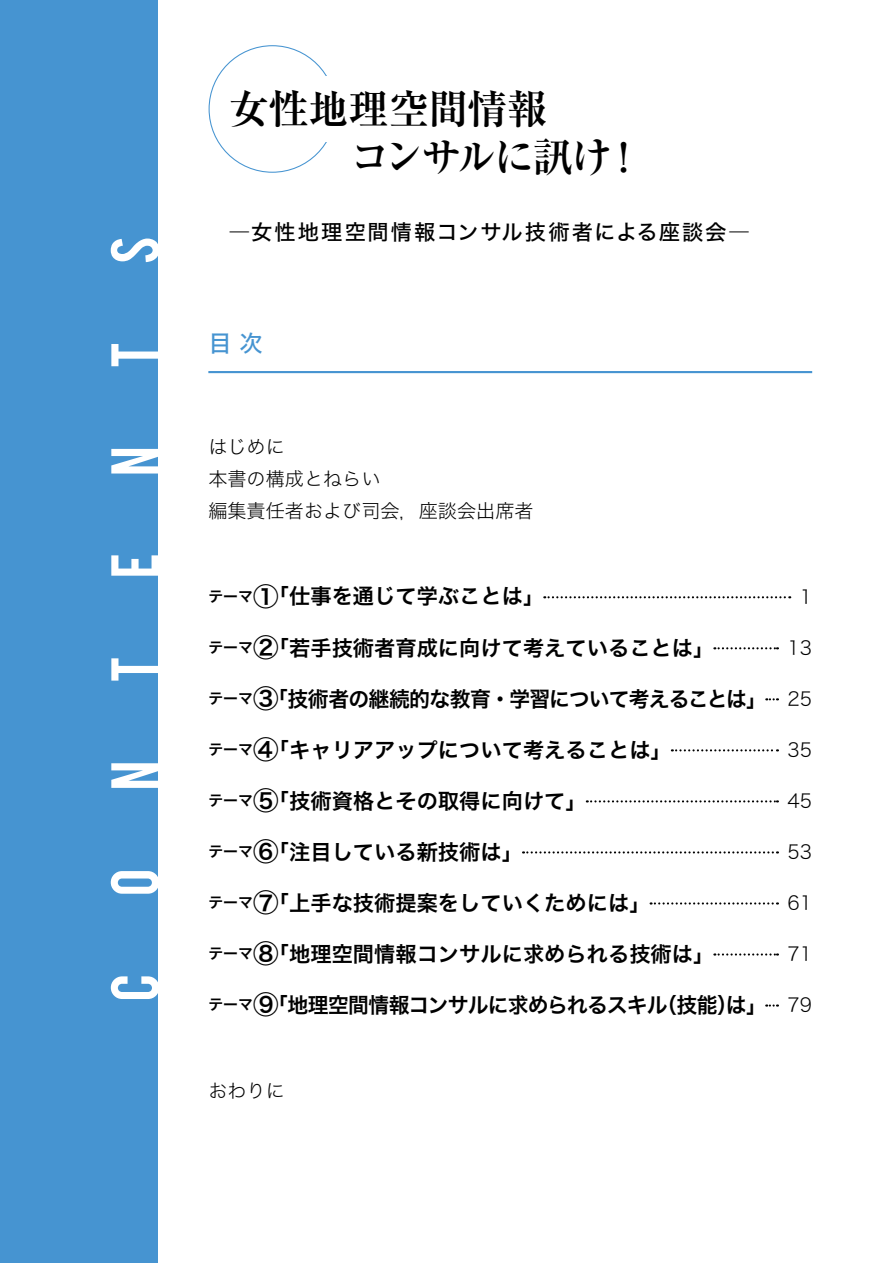
<style>
.page{position:relative;width:893px;height:1263px;background:#fff}
.page>*{position:absolute;margin:0;border:0;box-sizing:border-box;transform-origin:0 0}
.t1{font:53.1px "Bebas";color:#fff}
.t2{font:700 40.35px/47.8px "Ryumin Pr 6 N";letter-spacing:-.03em;color:#000}
.t3{font:23.4px "Hira Kaku Std N W5";color:#4694d1}
.t4{font:21.3px "Hira Kaku Std N W6";color:#000}
.t5{font:21.3px "Hira Kaku Std N W6";letter-spacing:-.04em;color:#000}
.t6{font:21.3px "Hira Kaku Std N W6";letter-spacing:-.035em;color:#000}
.t7{font:21.3px "Hira Kaku Std N W5";letter-spacing:.09em;color:#000}
.t8{font:19.2px/32px "Hira Kaku Std N W2";color:#000}
.s1{font-size:14.85px}
.s2{font-size:25.5px}
.s3{font-family:"Hira Kaku Std N W2";font-size:19.2px}
</style>
<div class="page">
<svg style="left:544px;top:596px;width:246px;height:2px"></svg>
<svg style="left:714px;top:647px;width:64px;height:2px"></svg>
<svg style="left:766px;top:698px;width:12px;height:2px"></svg>
<svg style="left:672px;top:749px;width:106px;height:2px"></svg>
<svg style="left:587px;top:800px;width:191px;height:2px"></svg>
<svg style="left:523px;top:851px;width:255px;height:2px"></svg>
<svg style="left:651px;top:902px;width:127px;height:2px"></svg>
<svg style="left:714px;top:953px;width:64px;height:2px"></svg>
<svg style="left:766px;top:1004px;width:12px;height:2px"></svg>
<div style="left:0;top:0;width:157px;height:1263px;background:#4694d1"></div>
<hr style="left:208px;top:371px;width:604px;height:2px;background:#4694d1">
<h1 class="t1" style="left:96px;top:265px;width:30px;rotate:-90deg">S</h1>
<h1 class="t1" style="left:96px;top:369px;width:29px;rotate:-90deg">T</h1>
<h1 class="t1" style="left:96px;top:476px;width:31px;rotate:-90deg">N</h1>
<h1 class="t1" style="left:96px;top:578px;width:27px;rotate:-90deg">E</h1>
<h1 class="t1" style="left:96px;top:683px;width:29px;rotate:-90deg">T</h1>
<h1 class="t1" style="left:96px;top:790px;width:31px;rotate:-90deg">N</h1>
<h1 class="t1" style="left:96px;top:896px;width:29px;rotate:-90deg">O</h1>
<h1 class="t1" style="left:96px;top:1001px;width:29px;rotate:-90deg">C</h1>
<h2 class="t2" style="left:229px;top:83px;width:417px">女性地理空間情報<br>　　　コンサルに訊け！</h2>
<p class="t7" style="left:229px;top:216px;width:522px">―女性地理空間情報コンサル技術者による座談会―</p>
<p class="t3" style="left:208px;top:326px;width:56px">目 次</p>
<p class="t8" style="left:208px;top:430px;width:327px">はじめに<br>本書の構成とねらい<br>編集責任者および司会，座談会出席者</p>
<p class="t4" style="left:208px;top:580px;width:337px"><span class="s1">テーマ</span><span class="s2">①</span>「仕事を通じて学ぶことは」</p>
<p class="t8" style="left:800px;top:580px;width:14px">1</p>
<p class="t4" style="left:208px;top:631px;width:507px"><span class="s1">テーマ</span><span class="s2">②</span>「若手技術者育成に向けて考えていることは」</p>
<p class="t8" style="left:788px;top:631px;width:26px">13</p>
<p class="t6" style="left:208px;top:682px;width:605px"><span class="s1">テーマ</span><span class="s2">③</span>「技術者の継続的な教育・学習について考えることは」 <span class="s3">25</span></p>
<p class="t4" style="left:208px;top:733px;width:465px"><span class="s1">テーマ</span><span class="s2">④</span>「キャリアアップについて考えることは」</p>
<p class="t8" style="left:788px;top:733px;width:26px">35</p>
<p class="t4" style="left:208px;top:784px;width:380px"><span class="s1">テーマ</span><span class="s2">⑤</span>「技術資格とその取得に向けて」</p>
<p class="t8" style="left:788px;top:784px;width:26px">45</p>
<p class="t4" style="left:208px;top:835px;width:316px"><span class="s1">テーマ</span><span class="s2">⑥</span>「注目している新技術は」</p>
<p class="t8" style="left:788px;top:835px;width:26px">53</p>
<p class="t4" style="left:208px;top:886px;width:444px"><span class="s1">テーマ</span><span class="s2">⑦</span>「上手な技術提案をしていくためには」</p>
<p class="t8" style="left:788px;top:886px;width:26px">61</p>
<p class="t4" style="left:208px;top:937px;width:507px"><span class="s1">テーマ</span><span class="s2">⑧</span>「地理空間情報コンサルに求められる技術は」</p>
<p class="t8" style="left:788px;top:937px;width:26px">71</p>
<p class="t5" style="left:208px;top:988px;width:605px"><span class="s1">テーマ</span><span class="s2">⑨</span>「地理空間情報コンサルに求められるスキル（技能）は」 <span class="s3">79</span></p>
<p class="t8" style="left:208px;top:1074px;width:78px">おわりに</p>
</div>
